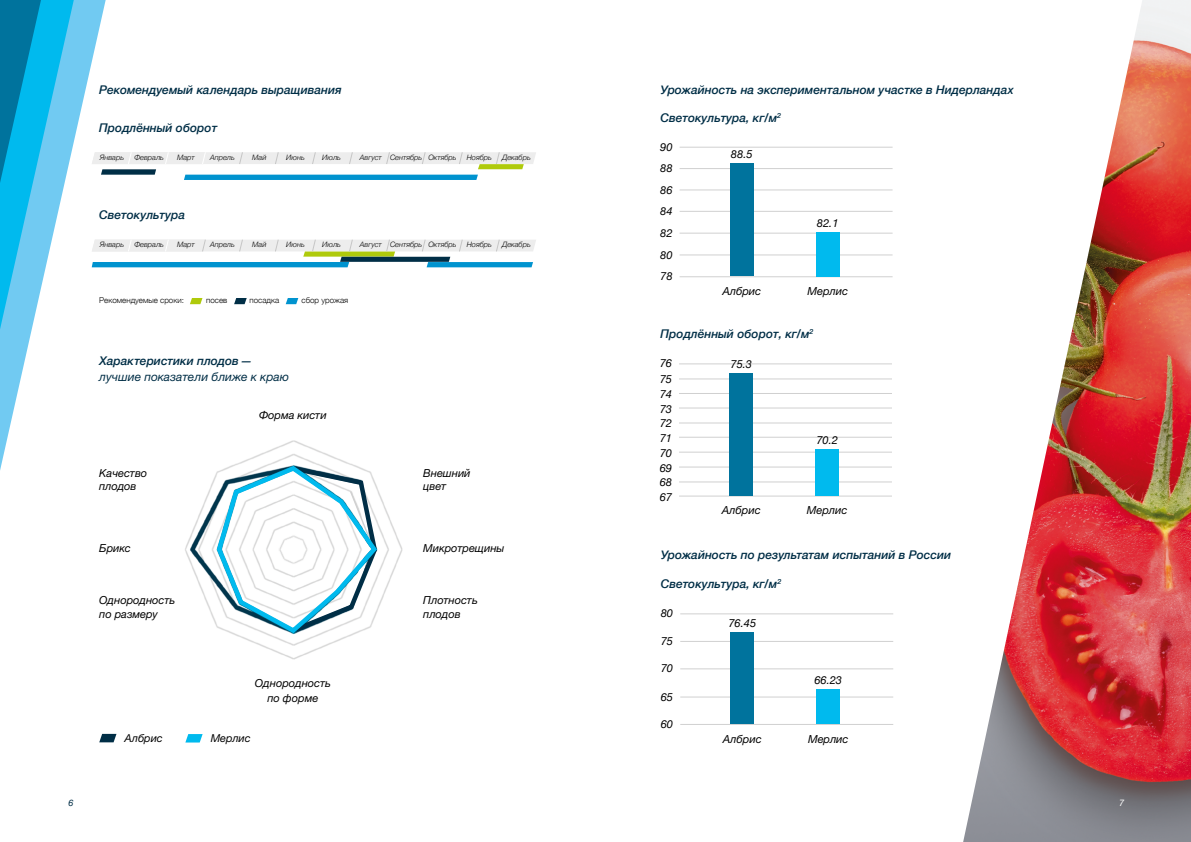
<style>
.page{position:relative;width:1191px;height:842px;background:#fff}
.page>*{position:absolute;margin:0;border:0;box-sizing:border-box;transform-origin:0 0}
.t1{font:italic 500 12px "Helvetica Neue";color:#002e46}
.t2{font:italic 12px "Helvetica Neue";letter-spacing:.005em;color:#002e46}
.t3{font:italic 11.1px/13.1px "Helvetica Neue";color:#000}
.t4{font:italic 10.9px "Helvetica Neue";color:#000}
.t5{font:italic 9px "Helvetica Neue";color:#002e46}
.t6{font:italic 9px "Helvetica Neue";color:#fff}
.t7{font:300 8px "Helvetica Neue";color:#000}
.t8{font:italic 300 7.4px "Helvetica Neue";color:#000}
</style>
<div class="page">
<img style="left:185px;top:440px;width:218px;height:220px">
<svg style="left:214px;top:463px;width:166px;height:174px"></svg>
<svg style="left:0;top:0;width:106px;height:470px"></svg>
<svg style="left:0;top:0;width:74px;height:329px"></svg>
<hr style="left:679px;top:276px;width:213px;height:1px;background:#d0d0d0">
<hr style="left:680px;top:724px;width:213px;height:1px;background:#d0d0d0">
<hr style="left:679px;top:496px;width:213px;height:1px;background:#d0d0d0">
<hr style="left:679px;top:255px;width:213px;height:1px;background:#d0d0d0">
<hr style="left:680px;top:697px;width:213px;height:1px;background:#d0d0d0">
<hr style="left:679px;top:481px;width:213px;height:1px;background:#d0d0d0">
<hr style="left:679px;top:233px;width:213px;height:1px;background:#d0d0d0">
<hr style="left:679px;top:467px;width:213px;height:1px;background:#d0d0d0">
<hr style="left:679px;top:452px;width:213px;height:1px;background:#d0d0d0">
<hr style="left:679px;top:211px;width:213px;height:1px;background:#d0d0d0">
<hr style="left:680px;top:668px;width:213px;height:1px;background:#d0d0d0">
<hr style="left:679px;top:190px;width:213px;height:1px;background:#d0d0d0">
<hr style="left:680px;top:641px;width:213px;height:1px;background:#d0d0d0">
<hr style="left:679px;top:437px;width:213px;height:1px;background:#d0d0d0">
<hr style="left:679px;top:168px;width:213px;height:1px;background:#d0d0d0">
<hr style="left:680px;top:613px;width:213px;height:1px;background:#d0d0d0">
<hr style="left:679px;top:423px;width:213px;height:1px;background:#d0d0d0">
<hr style="left:679px;top:147px;width:213px;height:1px;background:#d0d0d0">
<hr style="left:679px;top:408px;width:213px;height:1px;background:#d0d0d0">
<hr style="left:679px;top:393px;width:213px;height:1px;background:#d0d0d0">
<hr style="left:679px;top:378px;width:213px;height:1px;background:#d0d0d0">
<hr style="left:679px;top:363px;width:213px;height:1px;background:#d0d0d0">
<div style="left:730px;top:163px;width:23px;height:113px;background:#00739d"></div>
<div style="left:730px;top:632px;width:24px;height:92px;background:#00739d"></div>
<div style="left:729px;top:374px;width:24px;height:122px;background:#00739d"></div>
<div style="left:815px;top:232px;width:24px;height:44px;background:#00baee"></div>
<div style="left:816px;top:690px;width:24px;height:34px;background:#00baee"></div>
<div style="left:815px;top:449px;width:24px;height:47px;background:#00baee"></div>
<svg style="left:99px;top:734px;width:17px;height:8px"></svg>
<svg style="left:185px;top:734px;width:18px;height:8px"></svg>
<svg style="left:190px;top:298px;width:12px;height:6px"></svg>
<svg style="left:234px;top:298px;width:13px;height:6px"></svg>
<svg style="left:286px;top:298px;width:12px;height:6px"></svg>
<svg style="left:92px;top:151px;width:444px;height:29px"></svg>
<svg style="left:92px;top:239px;width:444px;height:28px"></svg>
<img style="left:963px;top:0;width:228px;height:842px">
<p class="t1" style="left:99px;top:79px;width:244px">Рекомендуемый календарь выращивания</p>
<p class="t1" style="left:660px;top:79px;width:355px">Урожайность на экспериментальном участке в Нидерландах</p>
<p class="t1" style="left:99px;top:118px;width:120px">Продлённый оборот</p>
<p class="t8" style="left:100px;top:152px;width:26px">Январь</p>
<p class="t8" style="left:134px;top:152px;width:31px">Февраль</p>
<p class="t8" style="left:177px;top:152px;width:19px">Март</p>
<p class="t8" style="left:210px;top:152px;width:26px">Апрель</p>
<p class="t8" style="left:252px;top:152px;width:16px">Май</p>
<p class="t8" style="left:286px;top:152px;width:20px">Июнь</p>
<p class="t8" style="left:322px;top:152px;width:20px">Июль</p>
<p class="t8" style="left:360px;top:152px;width:98px">Август Сентябрь Октябрь</p>
<p class="t8" style="left:467px;top:152px;width:27px">Ноябрь</p>
<p class="t8" style="left:502px;top:152px;width:30px">Декабрь</p>
<p class="t1" style="left:660px;top:108px;width:122px">Светокультура, кг/м<sup>2</sup></p>
<p class="t3" style="left:660px;top:141px;width:14px">90</p>
<p class="t3" style="left:731px;top:148px;width:23px">88.5</p>
<p class="t3" style="left:660px;top:162px;width:14px">88</p>
<p class="t3" style="left:660px;top:184px;width:14px">86</p>
<p class="t1" style="left:99px;top:204px;width:87px">Светокультура</p>
<p class="t8" style="left:100px;top:239px;width:26px">Январь</p>
<p class="t8" style="left:134px;top:239px;width:31px">Февраль</p>
<p class="t8" style="left:177px;top:239px;width:19px">Март</p>
<p class="t8" style="left:210px;top:239px;width:26px">Апрель</p>
<p class="t8" style="left:252px;top:239px;width:16px">Май</p>
<p class="t8" style="left:286px;top:239px;width:20px">Июнь</p>
<p class="t8" style="left:322px;top:239px;width:20px">Июль</p>
<p class="t8" style="left:360px;top:239px;width:98px">Август Сентябрь Октябрь</p>
<p class="t8" style="left:467px;top:239px;width:27px">Ноябрь</p>
<p class="t8" style="left:502px;top:239px;width:30px">Декабрь</p>
<p class="t3" style="left:660px;top:206px;width:14px">84</p>
<p class="t3" style="left:660px;top:227px;width:14px">82</p>
<p class="t3" style="left:660px;top:249px;width:14px">80</p>
<p class="t3" style="left:817px;top:217px;width:23px">82.1</p>
<p class="t3" style="left:660px;top:270px;width:14px">78</p>
<p class="t7" style="left:99px;top:294px;width:86px">Рекомендуемые сроки:</p>
<p class="t7" style="left:206px;top:294px;width:23px">посев</p>
<p class="t7" style="left:249px;top:294px;width:31px">посадка</p>
<p class="t7" style="left:301px;top:294px;width:48px">сбор урожая</p>
<p class="t3" style="left:722px;top:285px;width:40px">Албрис</p>
<p class="t3" style="left:807px;top:285px;width:42px">Мерлис</p>
<p class="t1" style="left:660px;top:324px;width:154px">Продлённый оборот, кг/м<sup>2</sup></p>
<p class="t1" style="left:99px;top:350px;width:155px">Характеристики плодов—</p>
<p class="t2" style="left:99px;top:368px;width:191px">лучшие показатели ближе к краю</p>
<p class="t3" style="left:660px;top:357px;width:14px">76</p>
<p class="t3" style="left:660px;top:373px;width:14px">75</p>
<p class="t3" style="left:730px;top:358px;width:23px">75.3</p>
<p class="t3" style="left:660px;top:388px;width:14px">74</p>
<p class="t3" style="left:259px;top:409px;width:69px">Форма кисти</p>
<p class="t3" style="left:660px;top:403px;width:14px">73</p>
<p class="t3" style="left:660px;top:417px;width:14px">72</p>
<p class="t3" style="left:660px;top:432px;width:14px">71</p>
<p class="t3" style="left:816px;top:434px;width:23px">70.2</p>
<p class="t3" style="left:660px;top:447px;width:14px">70</p>
<p class="t3" style="left:99px;top:467px;width:50px">Качество плодов</p>
<p class="t3" style="left:423px;top:467px;width:49px">Внешний цвет</p>
<p class="t3" style="left:660px;top:462px;width:14px">69</p>
<p class="t3" style="left:660px;top:476px;width:14px">68</p>
<p class="t3" style="left:660px;top:491px;width:14px">67</p>
<p class="t3" style="left:722px;top:504px;width:40px">Албрис</p>
<p class="t3" style="left:807px;top:504px;width:42px">Мерлис</p>
<p class="t3" style="left:99px;top:542px;width:33px">Брикс</p>
<p class="t3" style="left:423px;top:543px;width:83px">Микротрещины</p>
<p class="t1" style="left:660px;top:544px;width:292px">Урожайность по результатам испытаний в России</p>
<p class="t1" style="left:660px;top:573px;width:122px">Светокультура, кг/м<sup>2</sup></p>
<p class="t3" style="left:99px;top:594px;width:77px">Однородность по размеру</p>
<p class="t3" style="left:423px;top:594px;width:56px">Плотность плодов</p>
<p class="t3" style="left:661px;top:607px;width:14px">80</p>
<p class="t3" style="left:728px;top:617px;width:29px">76.45</p>
<p class="t3" style="left:661px;top:635px;width:14px">75</p>
<p class="t3" style="left:661px;top:662px;width:14px">70</p>
<p class="t3" style="left:255px;top:676px;width:77px;line-height:14.8px;text-align:center">Однородность по форме</p>
<p class="t3" style="left:661px;top:691px;width:14px">65</p>
<p class="t3" style="left:814px;top:674px;width:29px">66.23</p>
<p class="t3" style="left:661px;top:718px;width:14px">60</p>
<p class="t4" style="left:125px;top:730px;width:40px">Албрис</p>
<p class="t4" style="left:211px;top:730px;width:41px">Мерлис</p>
<p class="t3" style="left:723px;top:733px;width:40px">Албрис</p>
<p class="t3" style="left:808px;top:733px;width:42px">Мерлис</p>
<p class="t5" style="left:68px;top:796px;width:7px">6</p>
<p class="t6" style="left:1119px;top:796px;width:7px">7</p>
</div>
